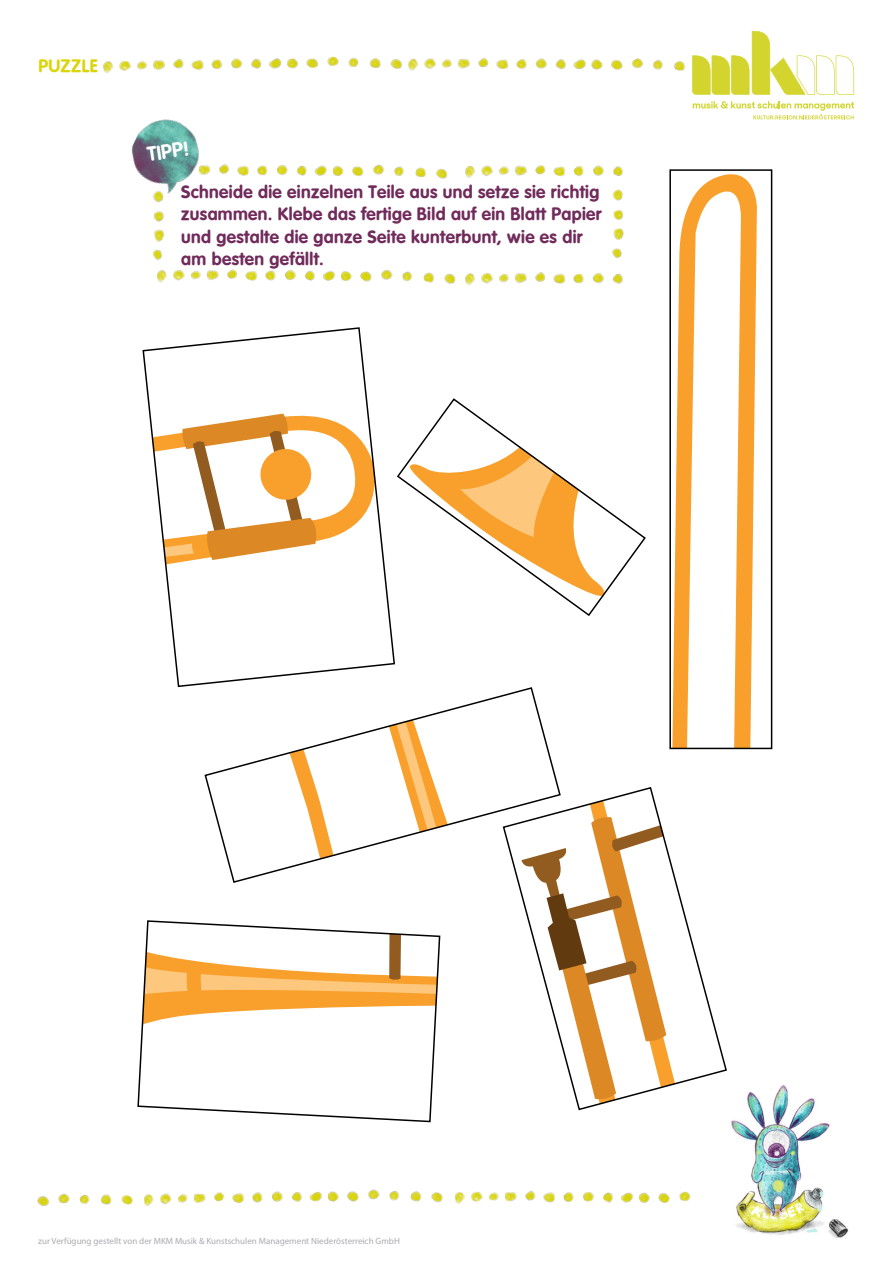
<style>
.page{position:relative;width:893px;height:1263px;background:#fff}
.page>*{position:absolute;margin:0;border:0;box-sizing:border-box;transform-origin:0 0}
.t1{font:700 20.1px "Vag";color:#fff}
.t2{font:700 18px/22.5px "Vag";letter-spacing:.02em;color:#712b5b}
.t3{font:700 18px "Vag";letter-spacing:.02em;color:#dad50a}
.t4{font:9px "Myriad Pro";color:#aaabaf}
</style>
<div class="page">
<img style="left:455px;top:1191px;width:236px;height:13px">
<img style="left:412px;top:57px;width:273px;height:14px">
<img style="left:144px;top:1189px;width:299px;height:17px">
<img style="left:37px;top:1193px;width:96px;height:14px">
<img style="left:103px;top:56px;width:309px;height:17px">
<img style="left:731px;top:1084px;width:118px;height:153px">
<svg style="left:693px;top:101px;width:161px;height:19px"></svg>
<svg style="left:692px;top:31px;width:162px;height:64px"></svg>
<img style="left:157px;top:269px;width:294px;height:15px">
<img style="left:451px;top:272px;width:172px;height:13px">
<img style="left:465px;top:165px;width:158px;height:13px">
<img style="left:153px;top:211px;width:12px;height:49px">
<img style="left:612px;top:189px;width:12px;height:69px">
<img style="left:219px;top:164px;width:229px;height:15px">
<img style="left:131px;top:119px;width:80px;height:83px">
<svg style="left:142px;top:327px;width:253px;height:361px"></svg>
<svg style="left:204px;top:686px;width:355px;height:197px"></svg>
<svg style="left:502px;top:786px;width:225px;height:325px"></svg>
<svg style="left:137px;top:920px;width:304px;height:203px"></svg>
<svg style="left:397px;top:398px;width:249px;height:218px"></svg>
<svg style="left:672px;top:174px;width:85px;height:572px"></svg>
<div style="left:669px;top:169px;width:103px;height:580px;border:2px solid #000"></div>
<p class="t3" style="left:38px;top:55px;width:61px">PUZZLE</p>
<p class="t1" style="left:146px;top:143px;width:44px;rotate:-8deg">TIPP!</p>
<p class="t2" style="left:181px;top:180px;width:422px">Schneide die einzelnen Teile aus und setze sie richtig zusammen. Klebe das fertige Bild auf ein Blatt Papier und gestalte die ganze Seite kunterbunt, wie es dir am besten gefällt.</p>
<p class="t4" style="left:38px;top:1236px;width:363px">zur Verfügung gestellt von der MKM Musik &amp; Kunstschulen Management Niederösterreich GmbH</p>
</div>
